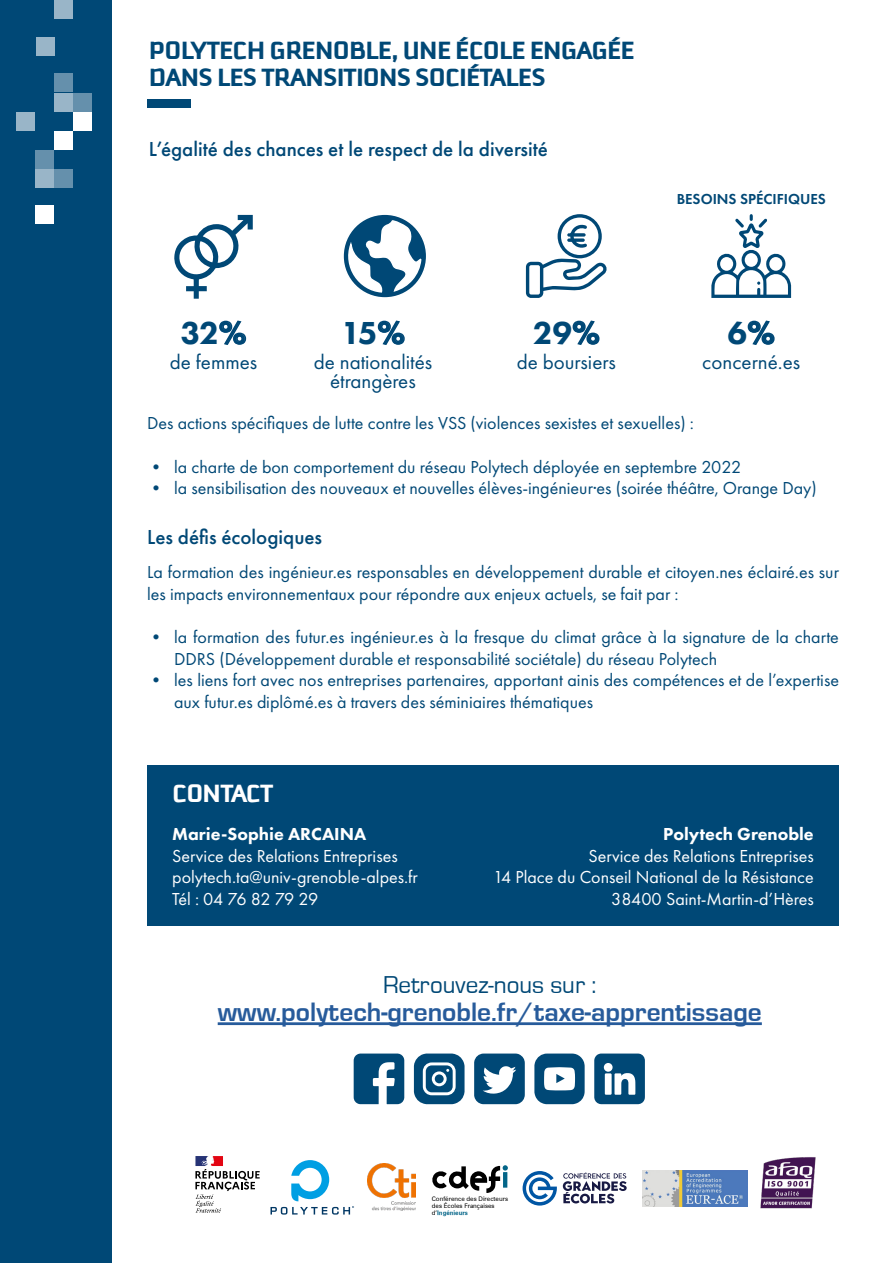
<style>
.page{position:relative;width:893px;height:1263px;background:#fff}
.page>*{position:absolute;margin:0;border:0;box-sizing:border-box;transform-origin:0 0}
.t1{font:800 33px "Futura PT";color:#004876}
.t2{font:700 27.45px "Eurostile T";color:#275b9b}
.t3{font:700 27px/27px "Downtempo";color:#004876}
.t4{font:700 27px "Downtempo";color:#fff}
.t5{font:25.2px "Eurostile T";color:#004876}
.t6{font:500 21px "Futura PT";color:#004876}
.t7{font:21px/19.5px "Futura PT";color:#004876;text-align:center}
.t8{font:18px/21.6px "Futura PT";color:#004876}
.t9{font:18px/21.6px "Futura PT";color:#fff;text-align:right}
.t10{font:800 18px "Futura PT";color:#fff}
.t11{font:600 15px "Futura PT";color:#004876}
.t12{font:6.3px/7.1px "Zurich BT";color:#000}
.t13{font:6.3px "Zurich Bold BT";color:#036588}
.s1{font-family:"Zurich BT";color:#000}
</style>
<div class="page">
<div style="left:0;top:0;width:112px;height:1263px;background:#004876"></div>
<div style="left:54px;top:0;width:18px;height:18px;background:#99b5c8"></div>
<div style="left:54px;top:93px;width:18px;height:18px;background:#99b5c8"></div>
<div style="left:36px;top:37px;width:18px;height:19px;background:#99b5c8"></div>
<div style="left:54px;top:74px;width:18px;height:18px;background:#6590ac"></div>
<div style="left:73px;top:93px;width:19px;height:18px;background:#6590ac"></div>
<div style="left:73px;top:112px;width:19px;height:18px;background:#fff"></div>
<div style="left:54px;top:131px;width:18px;height:18px;background:#fff"></div>
<div style="left:36px;top:150px;width:18px;height:18px;background:#6590ac"></div>
<div style="left:36px;top:169px;width:18px;height:18px;background:#99b5c8"></div>
<div style="left:55px;top:169px;width:18px;height:18px;background:#6590ac"></div>
<div style="left:36px;top:206px;width:18px;height:18px;background:#fff"></div>
<div style="left:16px;top:112px;width:19px;height:18px;background:#99b5c8"></div>
<div style="left:147px;top:99px;width:43px;height:9px;background:#004876"></div>
<div style="left:147px;top:765px;width:692px;height:161px;background:#004876"></div>
<svg style="left:270px;top:1160px;width:84px;height:54px"></svg>
<img style="left:368px;top:1163px;width:48px;height:48px">
<img style="left:760px;top:1157px;width:56px;height:52px">
<svg style="left:523px;top:1171px;width:34px;height:34px"></svg>
<svg style="left:563px;top:1172px;width:64px;height:31px"></svg>
<img style="left:642px;top:1170px;width:106px;height:37px">
<svg style="left:432px;top:1165px;width:76px;height:28px"></svg>
<svg style="left:195px;top:1156px;width:65px;height:57px"></svg>
<hr style="left:218px;top:1022px;width:544px;height:3px;background:#275b9b">
<svg style="left:594px;top:1053px;width:51px;height:51px"></svg>
<svg style="left:534px;top:1053px;width:51px;height:51px"></svg>
<svg style="left:474px;top:1053px;width:51px;height:51px"></svg>
<svg style="left:414px;top:1053px;width:51px;height:51px"></svg>
<div style="left:435px;top:1074px;width:9px;height:9px;background:#004876;border-radius:50%"></div>
<svg style="left:354px;top:1053px;width:50px;height:51px"></svg>
<svg style="left:174px;top:215px;width:79px;height:84px"></svg>
<svg style="left:343px;top:214px;width:83px;height:84px"></svg>
<svg style="left:526px;top:214px;width:81px;height:84px"></svg>
<svg style="left:711px;top:214px;width:80px;height:84px"></svg>
<h3 class="t3" style="left:149px;top:37px;width:487px">POLYTECH GRENOBLE, UNE ÉCOLE ENGAGÉE<br>DANS LES TRANSITIONS SOCIÉTALES</h3>
<p class="t6" style="left:149px;top:136px;width:401px">L’égalité des chances et le respect de la diversité</p>
<h1 class="t1" style="left:181px;top:312px;width:67px">32%</h1>
<p class="t7" style="left:170px;top:352px;width:89px">de femmes</p>
<h1 class="t1" style="left:341px;top:312px;width:65px">15%</h1>
<p class="t7" style="left:314px;top:352px;width:120px">de nationalités étrangères</p>
<h1 class="t1" style="left:533px;top:312px;width:68px">29%</h1>
<p class="t7" style="left:517px;top:352px;width:101px">de boursiers</p>
<p class="t11" style="left:677px;top:190px;width:151px">BESOINS SPÉCIFIQUES</p>
<h1 class="t1" style="left:728px;top:312px;width:49px">6%</h1>
<p class="t7" style="left:702px;top:352px;width:99px">concerné.es</p>
<p class="t8" style="left:147px;top:412px;width:548px">Des actions spécifiques de lutte contre les VSS (violences sexistes et sexuelles) :</p>
<p class="t8" style="left:147px;top:456px;width:596px">• la charte de bon comportement du réseau Polytech déployée en septembre 2022</p>
<p class="t8" style="left:147px;top:477px;width:671px">• la sensibilisation des nouveaux et nouvelles élèves-ingénieur·es (soirée théâtre, Orange Day)</p>
<p class="t6" style="left:147px;top:524px;width:177px">Les défis écologiques</p>
<p class="t8" style="left:147px;top:562px;width:693px">La formation des ingénieur.es responsables en développement durable et citoyen.nes éclairé.es sur les impacts environnementaux pour répondre aux enjeux actuels, se fait par :</p>
<p class="t8" style="left:174px;top:626px;width:666px;text-indent:-27px">• la formation des futur.es ingénieur.es à la fresque du climat grâce à la signature de la charte<br>DDRS (Développement durable et responsabilité sociétale) du réseau Polytech</p>
<p class="t8" style="left:174px;top:670px;width:666px;text-indent:-27px">• les liens fort avec nos entreprises partenaires, apportant ainis des compétences et de l’expertise aux futur.es diplômé.es à travers des séminiaires thématiques</p>
<h3 class="t4" style="left:172px;top:778px;width:102px">CONTACT</h3>
<p class="t10" style="left:172px;top:823px;width:196px">Marie-Sophie ARCAINA</p>
<p class="t9" style="left:172px;top:845px;width:247px;text-align:left">Service des Relations Entreprises polytech.ta@univ-grenoble-alpes.fr<br>Tél : 04 76 82 79 29</p>
<p class="t10" style="left:663px;top:823px;width:152px">Polytech Grenoble</p>
<p class="t9" style="left:493px;top:845px;width:322px">Service des Relations Entreprises<br>14 Place du Conseil National de la Résistance<br>38400 Saint-Martin-d’Hères</p>
<h3 class="t5" style="left:383px;top:971px;width:215px">Retrouvez-nous sur :</h3>
<h2 class="t2" style="left:218px;top:997px;width:545px">www.polytech-grenoble.fr/taxe-apprentissage</h2>
<p class="t12" style="left:432px;top:1195px;width:78px">Conférence des Directeurs des Écoles Françaises</p>
<p class="t13" style="left:432px;top:1208px;width:38px"><span class="s1">d’</span>Ingénieurs</p>
</div>
